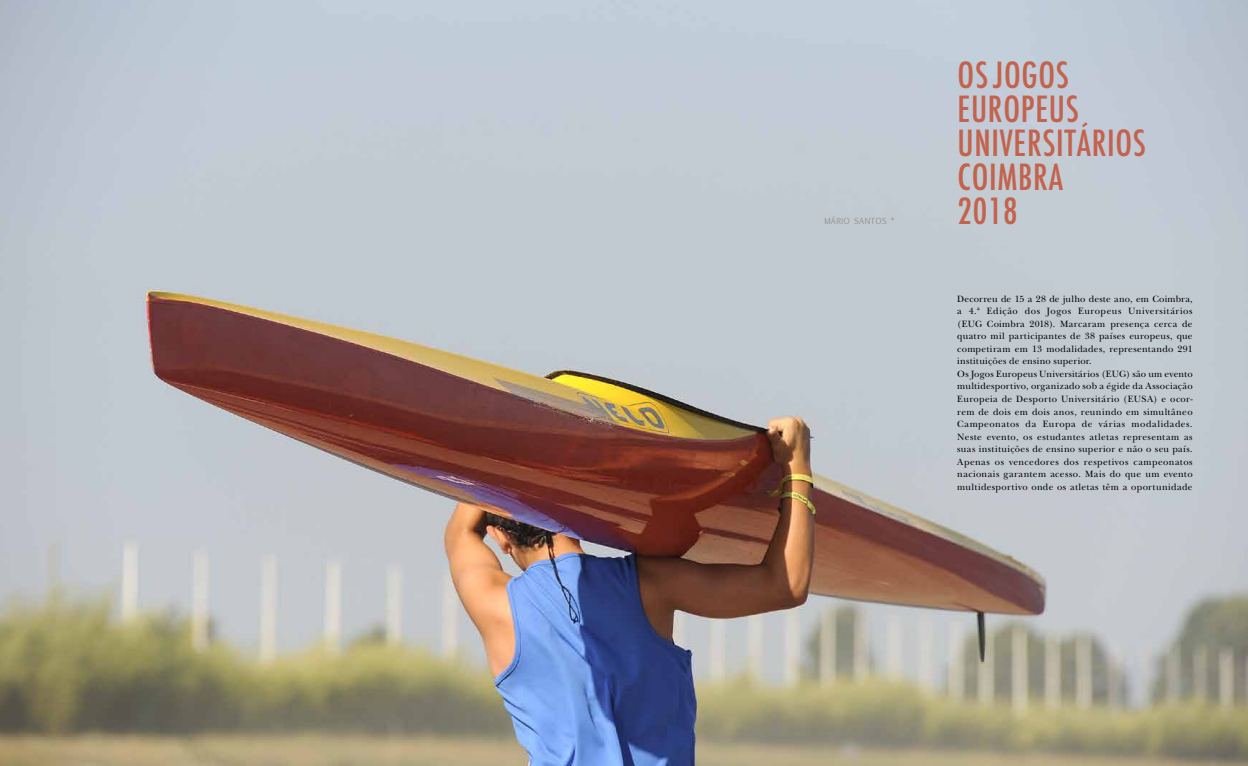
<style>
.page{position:relative;width:1248px;height:766px;background:#fff}
.page>*{position:absolute;margin:0;border:0;box-sizing:border-box;transform-origin:0 0}
.t1{font:500 condensed 35px/34px "Futura";letter-spacing:.02em;color:#c4634d}
.t2{font:9.5px/12.5px "New Baskerville Std";letter-spacing:.03em;color:#000}
.t3{font:8px "Euphemia UCAS";letter-spacing:.05em;color:#939290}
</style>
<div class="page">
<img style="left:0;top:0;width:1247px;height:765px">
<p class="t3" style="left:824px;top:215px;width:72px">MÁRIO SANTOS *</p>
<h1 class="t1" style="left:957px;top:58px;width:190px">OS JOGOS<br>EUROPEUS<br>UNIVERSITÁRIOS<br>COIMBRA<br>2018</h1>
<p class="t2" style="left:957px;top:292px;width:237px">Decorreu de 15 a 28 de julho deste ano, em Coimbra, a 4.ª Edição dos Jogos Europeus Universitários (EUG Coimbra 2018). Marcaram presença cerca de quatro mil participantes de 38 países europeus, que competiram em 13 modalidades, representando 291 instituições de ensino superior.<br>Os Jogos Europeus Universitários (EUG) são um evento multidesportivo, organizado sob a égide da Associação Europeia de Desporto Universitário (EUSA) e ocor&shy;rem de dois em dois anos, reunindo em simultâneo Campeonatos da Europa de várias modalidades.<br>Neste evento, os estudantes atletas representam as suas instituições de ensino superior e não o seu país.<br>Apenas os vencedores dos respetivos campeonatos nacionais garantem acesso. Mais do que um evento multidesportivo onde os atletas têm a oportunidade</p>
</div>
